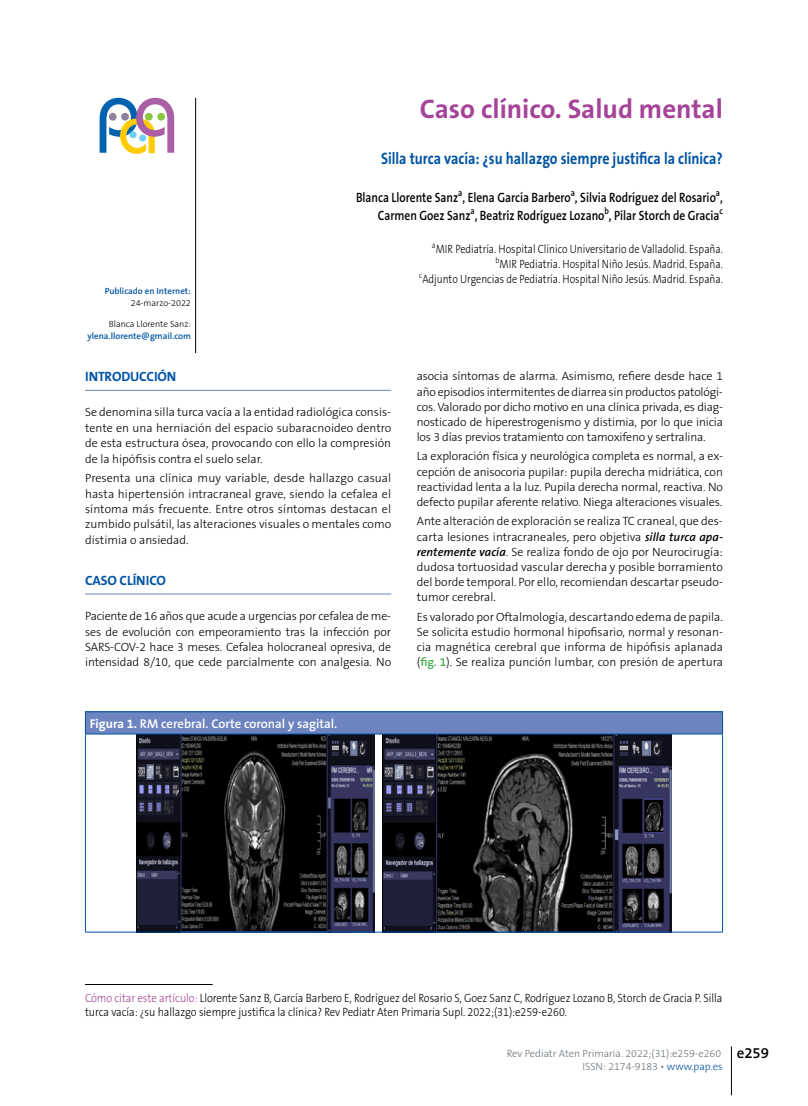
<style>
.page{position:relative;width:808px;height:1106px;background:#fff}
.page>*{position:absolute;margin:0;border:0;box-sizing:border-box;transform-origin:0 0}
.t1{font:700 27px "The Sans B7";color:#a54399}
.t2{font:700 16.5px "The Sans B7";color:#0054a4;scale:.85 1}
.t3{font:600 13.5px/18px "The Sans B6";color:#000;text-align:right;scale:.85 1}
.t4{font:700 13.5px "The Sans B7";letter-spacing:-.01em;color:#0054a4}
.t5{font:600 12.75px "The Sans B6";color:#fff}
.t6{font:300 12px/15.1px "The Sans B3";letter-spacing:-.005em;color:#000;text-align:justify}
.t7{font:300 12px/13.5px "The Sans B3";letter-spacing:-.005em;color:#000;scale:.9 1}
.t8{font:300 12px/15px "The Sans B3";letter-spacing:-.005em;color:#000;text-align:right;scale:.85 1}
.t9{font:300 10.5px/13.2px "The Sans B3";color:#6a747b}
.t10{font:600 9px "The Sans B6";color:#0054a4}
.t11{font:300 9px "The Sans B3";color:#000}
.s1{font-family:"The Sans B7";font-weight:700}
.s2{font-family:"The Sans B6";font-weight:600;font-style:italic}
.s3{font-family:"The Sans B6";font-weight:600;color:#41ad49}
.s4{color:#a54399}
.s5{font-family:"The Sans B6";font-weight:600;font-size:15px;color:#000}
.s6{color:#0054a4}
</style>
<div class="page">
<svg style="left:100px;top:98px;width:74px;height:56px"></svg>
<div style="left:145px;top:113px;width:8px;height:8px;background:#8dc63f;border-radius:50%"></div>
<div style="left:157px;top:113px;width:8px;height:8px;background:#8dc63f;border-radius:50%"></div>
<hr style="left:195px;top:98px;width:1px;height:255px;background:#000">
<hr style="left:85px;top:984px;width:128px;height:1px;background:#000">
<hr style="left:731px;top:1046px;width:1px;height:49px;background:#000">
<hr style="left:85px;top:390px;width:306px;height:1px;background:#6d84c0">
<hr style="left:85px;top:593px;width:306px;height:1px;background:#6d84c0">
<img style="left:136px;top:734px;width:238px;height:197px">
<img style="left:383px;top:734px;width:289px;height:197px">
<div style="left:85px;top:712px;width:637px;height:22px;background:#6d84c0"></div>
<svg style="left:85px;top:712px;width:1px;height:21px"></svg>
<svg style="left:722px;top:712px;width:1px;height:21px"></svg>
<hr style="left:85px;top:711px;width:638px;height:1px;background:#0054a4">
<hr style="left:85px;top:734px;width:1px;height:197px;background:#0054a4">
<hr style="left:722px;top:734px;width:1px;height:197px;background:#0054a4">
<hr style="left:85px;top:733px;width:638px;height:1px;background:#0054a4">
<hr style="left:85px;top:931px;width:638px;height:1px;background:#0054a4">
<p class="t10" style="left:105px;top:286px;width:88px">Publicado en Internet:</p>
<p class="t11" style="left:131px;top:298px;width:62px">24-marzo-2022</p>
<p class="t11" style="left:109px;top:319px;width:84px">Blanca Llorente Sanz:</p>
<p class="t10" style="left:87px;top:331px;width:105px">ylena.llorente@gmail.com</p>
<h1 class="t1" style="left:420px;top:94px;width:305px">Caso clínico. Salud mental</h1>
<h2 class="t2" style="left:381px;top:150px;width:404px">Silla turca vacía: ¿su hallazgo siempre justifica la clínica?</h2>
<p class="t3" style="left:356px;top:189px;width:433px">Blanca Llorente Sanz<sup>a</sup>, Elena García Barbero<sup>a</sup>, Silvia Rodríguez del Rosario<sup>a</sup>,<br>Carmen Goez Sanz<sup>a</sup>, Beatriz Rodríguez Lozano<sup>b</sup>, Pilar Storch de Gracia<sup>c</sup></p>
<p class="t8" style="left:419px;top:242px;width:359px"><sup>a</sup>MIR Pediatría. Hospital Clínico Universitario de Valladolid. España. <sup>b</sup>MIR Pediatría. Hospital Niño Jesús. Madrid. España.<br><sup>c</sup>Adjunto Urgencias de Pediatría. Hospital Niño Jesús. Madrid. España.</p>
<p class="t4" style="left:85px;top:369px;width:93px">INTRODUCCIÓN</p>
<p class="t6" style="left:85px;top:405px;width:308px">Se denomina silla turca vacía a la entidad radiológica consis&shy;tente en una herniación del espacio subaracnoideo dentro de esta estructura ósea, provocando con ello la compresión de la hipófisis contra el suelo selar.</p>
<p class="t6" style="left:85px;top:471px;width:308px">Presenta una clínica muy variable, desde hallazgo casual hasta hipertensión intracraneal grave, siendo la cefalea el síntoma más frecuente. Entre otros síntomas destacan el zumbido pulsátil, las alteraciones visuales o mentales como distimia o ansiedad.</p>
<p class="t4" style="left:85px;top:573px;width:82px">CASO CLÍNICO</p>
<p class="t6" style="left:85px;top:609px;width:308px">Paciente de 16 años que acude a urgencias por cefalea de me&shy;ses de evolución con empeoramiento tras la infección por SARS-COV-2 hace 3 meses. Cefalea holocraneal opresiva, de intensidad 8/10, que cede parcialmente con analgesia. No</p>
<p class="t5" style="left:90px;top:716px;width:249px"><span class="s1">Figura 1.</span> RM cerebral. Corte coronal y sagital.</p>
<p class="t6" style="left:417px;top:369px;width:308px">asocia síntomas de alarma. Asimismo, refiere desde hace 1 año episodios intermitentes de diarrea sin productos patológi&shy;cos. Valorado por dicho motivo en una clínica privada, es diag&shy;nosticado de hiperestrogenismo y distimia, por lo que inicia los 3 días previos tratamiento con tamoxifeno y sertralina.</p>
<p class="t6" style="left:417px;top:449px;width:308px">La exploración física y neurológica completa es normal, a ex&shy;cepción de anisocoria pupilar: pupila derecha midriática, con reactividad lenta a la luz. Pupila derecha normal, reactiva. No defecto pupilar aferente relativo. Niega alteraciones visuales.</p>
<p class="t6" style="left:417px;top:514px;width:308px">Ante alteración de exploración se realiza TC craneal, que des&shy;carta lesiones intracraneales, pero objetiva <span class="s2">silla turca apa&shy;rentemente vacía</span>. Se realiza fondo de ojo por Neurocirugía: dudosa tortuosidad vascular derecha y posible borramiento del borde temporal. Por ello, recomiendan descartar pseudo&shy;tumor cerebral.</p>
<p class="t6" style="left:417px;top:609px;width:308px">Es valorado por Oftalmología, descartando edema de papila.<br>Se solicita estudio hormonal hipofisario, normal y resonan&shy;cia magnética cerebral que informa de hipófisis aplanada (<span class="s3">fig. 1</span>). Se realiza punción lumbar, con presión de apertura</p>
<p class="t7" style="left:85px;top:991px;width:710px"><span class="s4">Cómo citar este artículo:</span> Llorente Sanz B, García Barbero E, Rodríguez del Rosario S, Goez Sanz C, Rodríguez Lozano B, Storch de Gracia P. Silla turca vacía: ¿su hallazgo siempre justifica la clínica? Rev Pediatr Aten Primaria Supl. 2022;(31):e259-e260.</p>
<p class="t9" style="left:582px;top:1047px;width:188px;text-indent:-75px">Rev Pediatr Aten Primaria. 2022;(31):e259-e260 <span class="s5">e259<br></span>ISSN: 2174-9183 • <span class="s6">www.pap.es</span></p>
</div>
